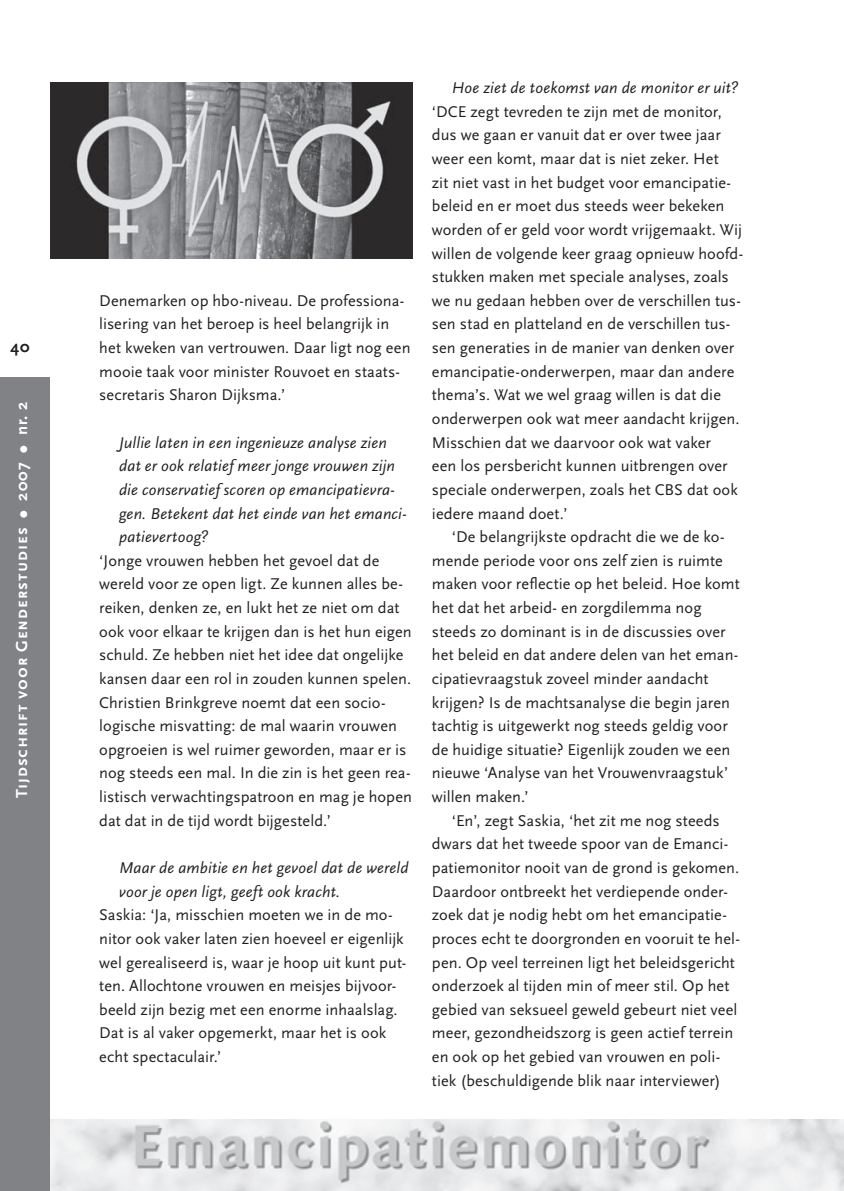
<style>
.page{position:relative;width:844px;height:1191px;background:#fff}
.page>*{position:absolute;margin:0;border:0;box-sizing:border-box;transform-origin:0 0}
.t1{font:700 16.62px "Scala Sans Caps";letter-spacing:.05em;color:#fff}
.t2{font:700 16.62px "Scala Sans";color:#231f20}
.t3{font:16.28px/23.6px "Scala Sans";letter-spacing:.005em;color:#231f20}
.t4{font:italic 16.28px/23.6px "Scala Sans";letter-spacing:.01em;color:#231f20}
.s1{font-family:"Scala Sans"}
</style>
<div class="page">
<img style="left:50px;top:1119px;width:794px;height:72px">
<div style="left:0;top:377px;width:50px;height:814px;background:#808285"></div>
<img style="left:50px;top:82px;width:362px;height:176px">
<p class="t2" style="left:11px;top:337px;width:21px">40</p>
<p class="t1" style="left:12px;top:797px;width:397px;rotate:-90deg">Tijdschrift voor Genderstudies ● <span class="s1">2007</span> ● <span class="s1">nr. 2</span></p>
<p class="t3" style="left:99px;top:289px;width:312px">Denemarken op hbo-niveau. De professiona&shy;lisering van het beroep is heel belangrijk in het kweken van vertrouwen. Daar ligt nog een mooie taak voor minister Rouvoet en staats&shy;secretaris Sharon Dijksma.’</p>
<p class="t4" style="left:119px;top:431px;width:289px">Jullie laten in een ingenieuze analyse zien dat er ook relatief meer jonge vrouwen zijn die conservatief scoren op emancipatievra&shy;gen. Betekent dat het einde van het emanci&shy;patievertoog?</p>
<p class="t3" style="left:99px;top:549px;width:314px">‘Jonge vrouwen hebben het gevoel dat de wereld voor ze open ligt. Ze kunnen alles be&shy;reiken, denken ze, en lukt het ze niet om dat ook voor elkaar te krijgen dan is het hun eigen schuld. Ze hebben niet het idee dat ongelijke kansen daar een rol in zouden kunnen spelen.<br>Christien Brinkgreve noemt dat een socio&shy;logische misvatting: de mal waarin vrouwen opgroeien is wel ruimer geworden, maar er is nog steeds een mal. In die zin is het geen rea&shy;listisch verwachtingspatroon en mag je hopen dat dat in de tijd wordt bijgesteld.’</p>
<p class="t4" style="left:119px;top:856px;width:291px">Maar de ambitie en het gevoel dat de wereld voor je open ligt, geeft ook kracht.</p>
<p class="t3" style="left:99px;top:903px;width:308px">Saskia: ‘Ja, misschien moeten we in de mo&shy;nitor ook vaker laten zien hoeveel er eigenlijk wel gerealiseerd is, waar je hoop uit kunt put&shy;ten. Allochtone vrouwen en meisjes bijvoor&shy;beeld zijn bezig met een enorme inhaalslag.<br>Dat is al vaker opgemerkt, maar het is ook echt spectaculair.’</p>
<p class="t4" style="left:451px;top:76px;width:288px">Hoe ziet de toekomst van de monitor er uit?</p>
<p class="t3" style="left:432px;top:100px;width:313px">‘DCE zegt tevreden te zijn met de monitor, dus we gaan er vanuit dat er over twee jaar weer een komt, maar dat is niet zeker. Het<br>zit niet vast in het budget voor emancipatie&shy;beleid en er moet dus steeds weer bekeken worden of er geld voor wordt vrijgemaakt. Wij willen de volgende keer graag opnieuw hoofd&shy;stukken maken met speciale analyses, zoals we nu gedaan hebben over de verschillen tus&shy;sen stad en platteland en de verschillen tus&shy;sen generaties in de manier van denken over emancipatie-onderwerpen, maar dan andere thema’s. Wat we wel graag willen is dat die onderwerpen ook wat meer aandacht krijgen.<br>Misschien dat we daarvoor ook wat vaker<br>een los persbericht kunnen uitbrengen over speciale onderwerpen, zoals het CBS dat ook iedere maand doet.’</p>
<p class="t3" style="left:432px;top:525px;width:309px;text-indent:20px">‘De belangrijkste opdracht die we de ko&shy;mende periode voor ons zelf zien is ruimte maken voor reflectie op het beleid. Hoe komt het dat het arbeid- en zorgdilemma nog steeds zo dominant is in de discussies over het beleid en dat andere delen van het eman&shy;cipatievraagstuk zoveel minder aandacht krijgen? Is de machtsanalyse die begin jaren tachtig is uitgewerkt nog steeds geldig voor de huidige situatie? Eigenlijk zouden we een nieuwe ‘Analyse van het Vrouwenvraagstuk’ willen maken.’</p>
<p class="t3" style="left:432px;top:809px;width:309px;text-indent:20px">‘En’, zegt Saskia, ‘het zit me nog steeds dwars dat het tweede spoor van de Emanci&shy;patiemonitor nooit van de grond is gekomen.<br>Daardoor ontbreekt het verdiepende onder&shy;zoek dat je nodig hebt om het emancipatie&shy;proces echt te doorgronden en vooruit te hel&shy;pen. Op veel terreinen ligt het beleidsgericht onderzoek al tijden min of meer stil. Op het gebied van seksueel geweld gebeurt niet veel meer, gezondheidszorg is geen actief terrein en ook op het gebied van vrouwen en poli&shy;tiek (beschuldigende blik naar interviewer)</p>
</div>
